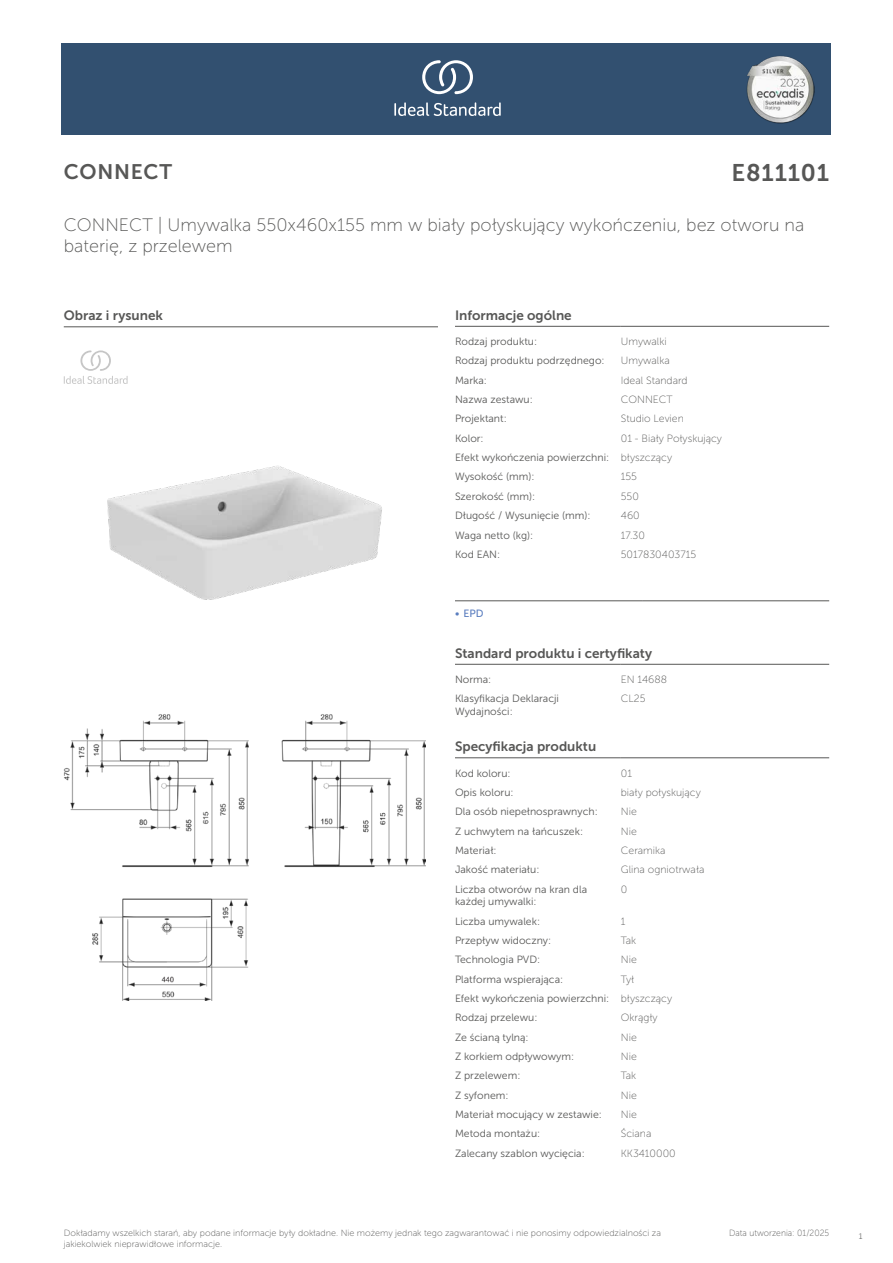
<style>
.page{position:relative;width:893px;height:1263px;background:#fff}
.page>*{position:absolute;margin:0;border:0;box-sizing:border-box;transform-origin:0 0}
.t1{font:24px "Museo Sans 700";letter-spacing:.035em;color:#575756}
.t2{font:21px "Museo Sans 700";letter-spacing:.035em;color:#575756}
.t3{font:18px/21.6px "Museo Sans 100";color:#575756}
.t4{font:13.5px "Museo Sans 700";color:#575756}
.t5{font:10.5px/19.4px "Museo Sans 300";color:#575756}
.t6{font:10.5px "Museo Sans 100";color:#575756}
.t7{font:10.5px "Museo Sans 500";color:#5b7ebf}
.t8{font:9px/10.8px "Museo Sans 100";color:#575756}
.t9{font:9px "Museo Sans 100";color:#575756;scale:.95 1}
.t10{font:300 9px "Calibri";color:#575756;scale:.95 1}
.s1{font-family:"Museo Sans 100"}
</style>
<div class="page">
<div style="left:62px;top:43px;width:769px;height:91px;background:#325070"></div>
<hr style="left:455px;top:326px;width:166px;height:1px;background:#575756">
<hr style="left:621px;top:326px;width:208px;height:1px;background:#575756">
<hr style="left:455px;top:600px;width:187px;height:1px;background:#575756">
<hr style="left:642px;top:600px;width:187px;height:1px;background:#575756">
<hr style="left:455px;top:664px;width:166px;height:1px;background:#575756">
<hr style="left:621px;top:664px;width:208px;height:1px;background:#575756">
<hr style="left:455px;top:757px;width:166px;height:1px;background:#575756">
<hr style="left:621px;top:757px;width:208px;height:1px;background:#575756">
<img style="left:64px;top:714px;width:361px;height:287px">
<hr style="left:64px;top:327px;width:374px;height:1px;background:#575756">
<svg style="left:64px;top:350px;width:64px;height:34px"></svg>
<img style="left:107px;top:465px;width:275px;height:135px">
<svg style="left:394px;top:102px;width:107px;height:14px"></svg>
<svg style="left:422px;top:60px;width:51px;height:34px"></svg>
<img style="left:746px;top:56px;width:68px;height:67px">
<h2 class="t2" style="left:64px;top:160px;width:110px">CONNECT</h2>
<h1 class="t1" style="left:731px;top:160px;width:99px">E811101</h1>
<h3 class="t3" style="left:64px;top:214px;width:742px">CONNECT | Umywalka 550x460x155 mm w biały połyskujący wykończeniu, bez otworu na baterię, z przelewem</h3>
<p class="t4" style="left:64px;top:308px;width:101px">Obraz i rysunek</p>
<p class="t4" style="left:455px;top:308px;width:118px">Informacje ogólne</p>
<p class="t5" style="left:455px;top:332px;width:84px">Rodzaj produktu:</p>
<p class="t6" style="left:621px;top:336px;width:47px">Umywalki</p>
<p class="t5" style="left:455px;top:351px;width:151px">Rodzaj produktu podrzędnego:</p>
<p class="t6" style="left:621px;top:355px;width:50px">Umywalka</p>
<p class="t5" style="left:455px;top:370px;width:33px">Marka:</p>
<p class="t6" style="left:621px;top:374px;width:68px">Ideal Standard</p>
<p class="t5" style="left:455px;top:390px;width:79px">Nazwa zestawu:</p>
<p class="t6" style="left:621px;top:394px;width:53px">CONNECT</p>
<p class="t5" style="left:455px;top:409px;width:53px">Projektant:</p>
<p class="t6" style="left:621px;top:413px;width:65px">Studio Levien</p>
<p class="t5" style="left:455px;top:429px;width:30px">Kolor:</p>
<p class="t6" style="left:621px;top:433px;width:103px">01 - Biały Połyskujący</p>
<p class="t5" style="left:455px;top:448px;width:219px">Efekt wykończenia powierzchni: <span class="s1">błyszczący<br></span>Wysokość (mm):</p>
<p class="t6" style="left:621px;top:471px;width:18px">155</p>
<p class="t5" style="left:455px;top:487px;width:82px">Szerokość (mm):</p>
<p class="t6" style="left:621px;top:491px;width:20px">550</p>
<p class="t5" style="left:455px;top:506px;width:137px">Długość / Wysunięcie (mm):</p>
<p class="t6" style="left:621px;top:510px;width:20px">460</p>
<p class="t5" style="left:455px;top:525px;width:80px">Waga netto (kg):</p>
<p class="t6" style="left:621px;top:529px;width:26px">17.30</p>
<p class="t5" style="left:455px;top:545px;width:47px">Kod EAN:</p>
<p class="t6" style="left:621px;top:549px;width:77px">5017830403715</p>
<p class="t7" style="left:455px;top:608px;width:30px">• EPD</p>
<p class="t4" style="left:455px;top:646px;width:199px">Standard produktu i certyfikaty</p>
<p class="t5" style="left:455px;top:670px;width:38px">Norma:</p>
<p class="t6" style="left:621px;top:674px;width:48px">EN 14688</p>
<p class="t5" style="left:455px;top:692px;width:105px;line-height:12.6px">Klasyfikacja Deklaracji<br>Wydajności:</p>
<p class="t6" style="left:621px;top:693px;width:26px">CL25</p>
<p class="t4" style="left:455px;top:739px;width:143px">Specyfikacja produktu</p>
<p class="t5" style="left:455px;top:763px;width:57px">Kod koloru:</p>
<p class="t6" style="left:621px;top:767px;width:13px">01</p>
<p class="t5" style="left:455px;top:783px;width:60px">Opis koloru:</p>
<p class="t6" style="left:621px;top:787px;width:81px">biały połyskujący</p>
<p class="t5" style="left:455px;top:802px;width:144px">Dla osób niepełnosprawnych:</p>
<p class="t6" style="left:621px;top:806px;width:17px">Nie</p>
<p class="t5" style="left:455px;top:821px;width:130px">Z uchwytem na łańcuszek:</p>
<p class="t6" style="left:621px;top:825px;width:17px">Nie</p>
<p class="t5" style="left:455px;top:841px;width:43px">Materiał:</p>
<p class="t6" style="left:621px;top:845px;width:46px">Ceramika</p>
<p class="t5" style="left:455px;top:860px;width:86px">Jakość materiału:</p>
<p class="t6" style="left:621px;top:864px;width:85px">Glina ogniotrwała</p>
<p class="t5" style="left:455px;top:883px;width:134px;line-height:12.6px">Liczba otworów na kran dla każdej umywalki:</p>
<p class="t6" style="left:621px;top:883px;width:8px">0</p>
<p class="t5" style="left:455px;top:911px;width:87px">Liczba umywalek:</p>
<p class="t6" style="left:621px;top:915px;width:6px">1</p>
<p class="t5" style="left:455px;top:931px;width:98px">Przepływ widoczny:</p>
<p class="t6" style="left:621px;top:935px;width:17px">Tak</p>
<p class="t5" style="left:455px;top:950px;width:87px">Technologia PVD:</p>
<p class="t6" style="left:621px;top:954px;width:17px">Nie</p>
<p class="t5" style="left:455px;top:969px;width:110px">Platforma wspierająca:</p>
<p class="t6" style="left:621px;top:973px;width:15px">Tył</p>
<p class="t5" style="left:455px;top:989px;width:219px">Efekt wykończenia powierzchni: <span class="s1">błyszczący<br></span>Rodzaj przelewu:</p>
<p class="t6" style="left:621px;top:1012px;width:38px">Okrągły</p>
<p class="t5" style="left:455px;top:1027px;width:75px">Ze ścianą tylną:</p>
<p class="t6" style="left:621px;top:1031px;width:17px">Nie</p>
<p class="t5" style="left:455px;top:1047px;width:121px">Z korkiem odpływowym:</p>
<p class="t6" style="left:621px;top:1051px;width:17px">Nie</p>
<p class="t5" style="left:455px;top:1066px;width:67px">Z przelewem:</p>
<p class="t6" style="left:621px;top:1070px;width:17px">Tak</p>
<p class="t5" style="left:455px;top:1085px;width:55px">Z syfonem:</p>
<p class="t6" style="left:621px;top:1089px;width:17px">Nie</p>
<p class="t5" style="left:455px;top:1105px;width:148px">Materiał mocujący w zestawie:</p>
<p class="t6" style="left:621px;top:1109px;width:17px">Nie</p>
<p class="t5" style="left:455px;top:1124px;width:87px">Metoda montażu:</p>
<p class="t6" style="left:621px;top:1128px;width:32px">Ściana</p>
<p class="t5" style="left:455px;top:1143px;width:131px">Zalecany szablon wycięcia:</p>
<p class="t6" style="left:621px;top:1148px;width:56px">KK3410000</p>
<p class="t8" style="left:64px;top:1227px;width:599px">Dokładamy wszelkich starań, aby podane informacje były dokładne. Nie możemy jednak tego zagwarantować i nie ponosimy odpowiedzialności za jakiekolwiek nieprawidłowe informacje.</p>
<p class="t9" style="left:729px;top:1228px;width:107px">Data utworzenia: 01/2025</p>
<p class="t10" style="left:858px;top:1230px;width:6px">1</p>
</div>
